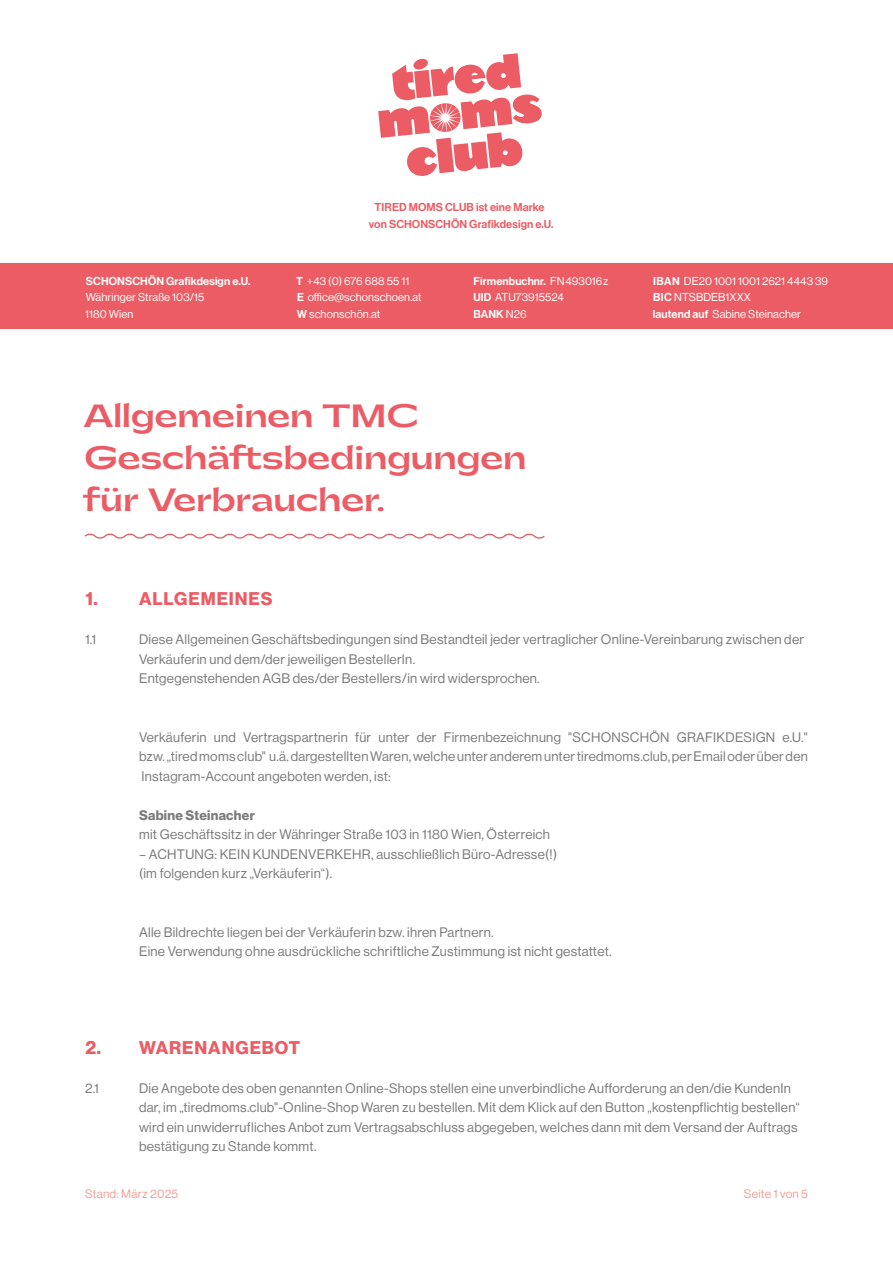
<style>
.page{position:relative;width:893px;height:1263px;background:#fff}
.page>*{position:absolute;margin:0;border:0;box-sizing:border-box;transform-origin:0 0}
.t1{font:700 30.3px/42.2px "Gatwick";color:#eb5c64}
.t2{font:700 18px "Neue Haas Display";letter-spacing:.05em;color:#eb5c64}
.t3{font:13.5px/19.5px "Neue Haas Display";letter-spacing:.02em;color:#7c7b7b}
.t4{font:700 13.5px "Neue Haas Display";letter-spacing:.02em;color:#7c7b7b}
.t5{font:12px "Neue Haas Display";letter-spacing:.02em;color:#f39d98}
.t6{font:11.25px/16.5px "Neue Haas Display";letter-spacing:.01em;color:#fff}
.t7{font:11.25px "Neue Haas Display Mediu";letter-spacing:.01em;color:#fff}
.t8{font:11.25px/16.5px "Neue Haas Display Mediu";letter-spacing:.01em;color:#eb5c64;text-align:center}
.s1{font-family:"Neue Haas Display Mediu"}
.s2{font-family:"Neue Haas Display"}
</style>
<div class="page">
<svg style="left:84px;top:533px;width:461px;height:6px"></svg>
<svg style="left:378px;top:53px;width:164px;height:123px"></svg>
<div style="left:0;top:264px;width:893px;height:65px;background:#eb5c64"></div>
<p class="t7" style="left:86px;top:274px;width:166px">SCHONSCHÖN Grafikdesign e.U.</p>
<p class="t6" style="left:85px;top:289px;width:121px">Währinger Straße 103/15<br>1180 Wien</p>
<p class="t8" style="left:369px;top:199px;width:186px">TIRED MOMS CLUB ist eine Marke von SCHONSCHÖN Grafikdesign e.U.</p>
<p class="t6" style="left:296px;top:272px;width:127px"><span class="s1">T</span> +43 (0) 676 688 55 11<br><span class="s1">E</span> office@schonschoen.at<br><span class="s1">W</span> schonschön.at</p>
<p class="t7" style="left:473px;top:274px;width:137px">Firmenbuchnr. <span class="s2">FN 493016 z</span></p>
<p class="t6" style="left:473px;top:289px;width:92px"><span class="s1">UID</span> ATU73915524</p>
<p class="t7" style="left:473px;top:307px;width:55px">BANK <span class="s2">N26</span></p>
<h1 class="t1" style="left:83px;top:395px;width:445px">Allgemeinen TMC<br>Geschäftsbedingungen für Verbraucher.</h1>
<p class="t6" style="left:653px;top:272px;width:177px"><span class="s1">IBAN</span> DE20 1001 1001 2621 4443 39<br><span class="s1">BIC</span> NTSBDEB1XXX<br><span class="s1">lautend auf</span> Sabine Steinacher</p>
<h2 class="t2" style="left:85px;top:588px;width:189px">1. ALLGEMEINES</h2>
<p class="t3" style="left:85px;top:630px;width:13px">1.1</p>
<p class="t3" style="left:139px;top:630px;width:667px">Diese Allgemeinen Geschäftsbedingungen sind Bestandteil jeder vertraglicher Online-Vereinbarung zwischen der<br>Verkäuferin und dem/der jeweiligen BestellerIn.<br>Entgegenstehenden AGB des/der Bestellers/in wird widersprochen.</p>
<p class="t3" style="left:139px;top:727px;width:670px;text-align:justify">Verkäuferin und Vertragspartnerin für unter der Firmenbezeichnung "SCHONSCHÖN GRAFIKDESIGN e.U." bzw. „tired moms club" u.ä. dargestellten Waren, welche unter anderem unter tiredmoms.club, per Email oder über den Instagram-Account angeboten werden, ist:</p>
<p class="t4" style="left:139px;top:807px;width:117px">Sabine Steinacher</p>
<p class="t3" style="left:139px;top:825px;width:412px">mit Geschäftssitz in der Währinger Straße 103 in 1180 Wien, Österreich</p>
<p class="t3" style="left:139px;top:844px;width:420px">– ACHTUNG: KEIN KUNDENVERKEHR, ausschließlich Büro-Adresse(!) (im folgenden kurz „Verkäuferin“).</p>
<p class="t3" style="left:139px;top:922px;width:474px">Alle Bildrechte liegen bei der Verkäuferin bzw. ihren Partnern.<br>Eine Verwendung ohne ausdrückliche schriftliche Zustimmung ist nicht gestattet.</p>
<h2 class="t2" style="left:85px;top:1037px;width:216px">2. WARENANGEBOT</h2>
<p class="t3" style="left:85px;top:1078px;width:15px">2.1</p>
<p class="t3" style="left:139px;top:1078px;width:662px">Die Angebote des oben genannten Online-Shops stellen eine unverbindliche Aufforderung an den/die KundenIn dar, im „tiredmoms.club"-Online-Shop Waren zu bestellen. Mit dem Klick auf den Button „kostenpflichtig bestellen“ wird ein unwiderrufliches Anbot zum Vertragsabschluss abgegeben, welches dann mit dem Versand der Auftrags bestätigung zu Stande kommt.</p>
<p class="t5" style="left:85px;top:1187px;width:95px">Stand: März 2025</p>
<p class="t5" style="left:744px;top:1187px;width:65px">Seite 1 von 5</p>
</div>
